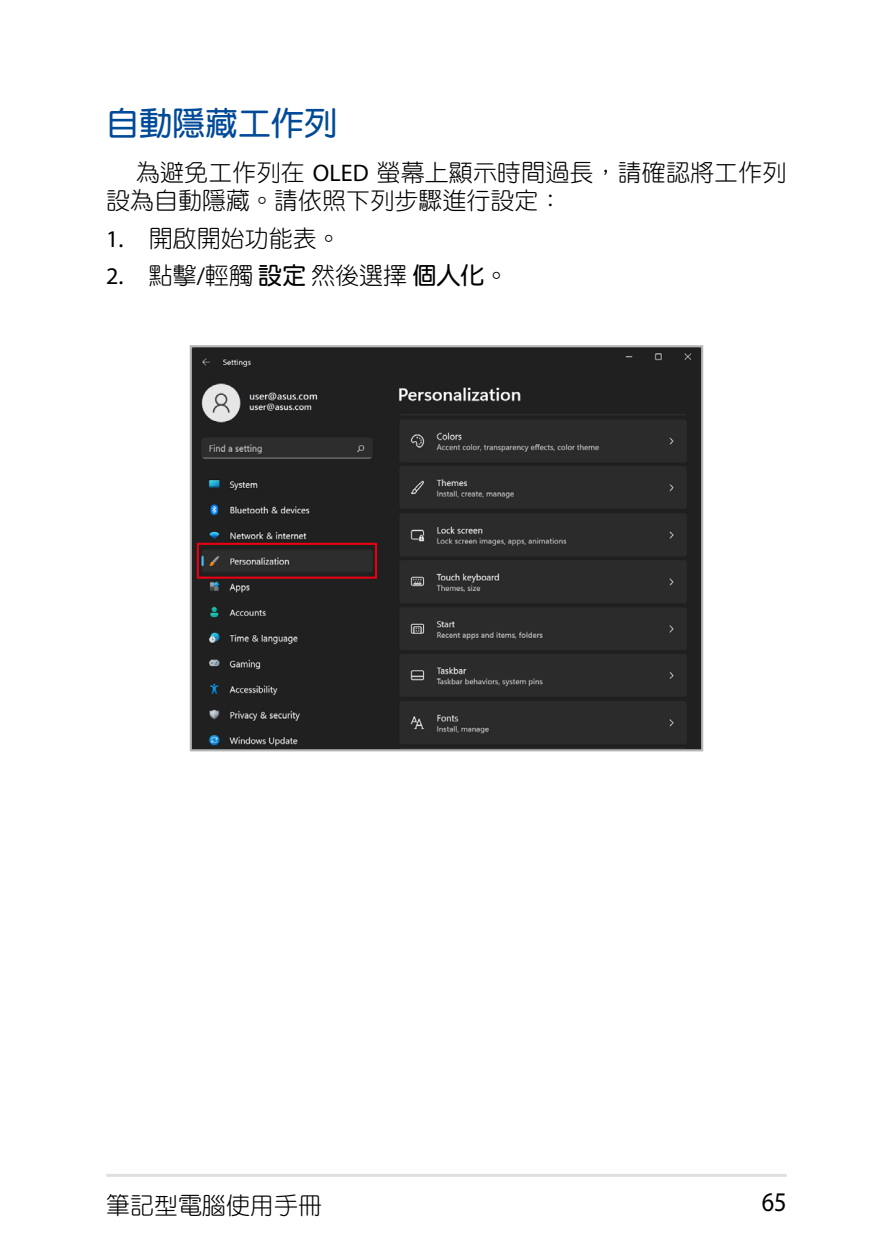
<style>
.page{position:relative;width:893px;height:1259px;background:#fff}
.page>*{position:absolute;margin:0;border:0;box-sizing:border-box;transform-origin:0 0}
.t1{font:33px "DF Yuan Std W7";color:#004a98}
.t2{font:27px "Myriad Pro";color:#000;scale:.9 1}
.t3{font:24px/28.8px "DF Yuan Std W3";color:#000}
.s1{font-family:"Myriad Pro"}
.s2{font-family:"DF Yuan Std W7"}
</style>
<div class="page">
<hr style="left:106px;top:1173px;width:681px;height:3px;background:#e1e0df">
<img style="left:193px;top:348px;width:507px;height:400px">
<div style="left:190px;top:345px;width:513px;height:406px;border:2px solid #b5b6b6"></div>
<div style="left:197px;top:543px;width:180px;height:36px;border:2px solid #e60012"></div>
<h1 class="t1" style="left:106px;top:105px;width:233px">自動隱藏工作列</h1>
<p class="t3" style="left:106px;top:157px;width:682px;text-indent:30px">為避免工作列在 <span class="s1">OLED</span> 螢幕上顯示時間過長，請確認將工作列設為自動隱藏。請依照下列步驟進行設定：</p>
<p class="t3" style="left:106px;top:223px;width:236px"><span class="s1">1.</span> 開啟開始功能表。</p>
<p class="t3" style="left:106px;top:260px;width:404px"><span class="s1">2.</span> 點擊<span class="s1">/</span>輕觸<span class="s2">設定</span>然後選擇<span class="s2">個人化</span>。</p>
<p class="t3" style="left:106px;top:1190px;width:218px">筆記型電腦使用手冊</p>
<p class="t2" style="left:762px;top:1185px;width:29px">65</p>
</div>
